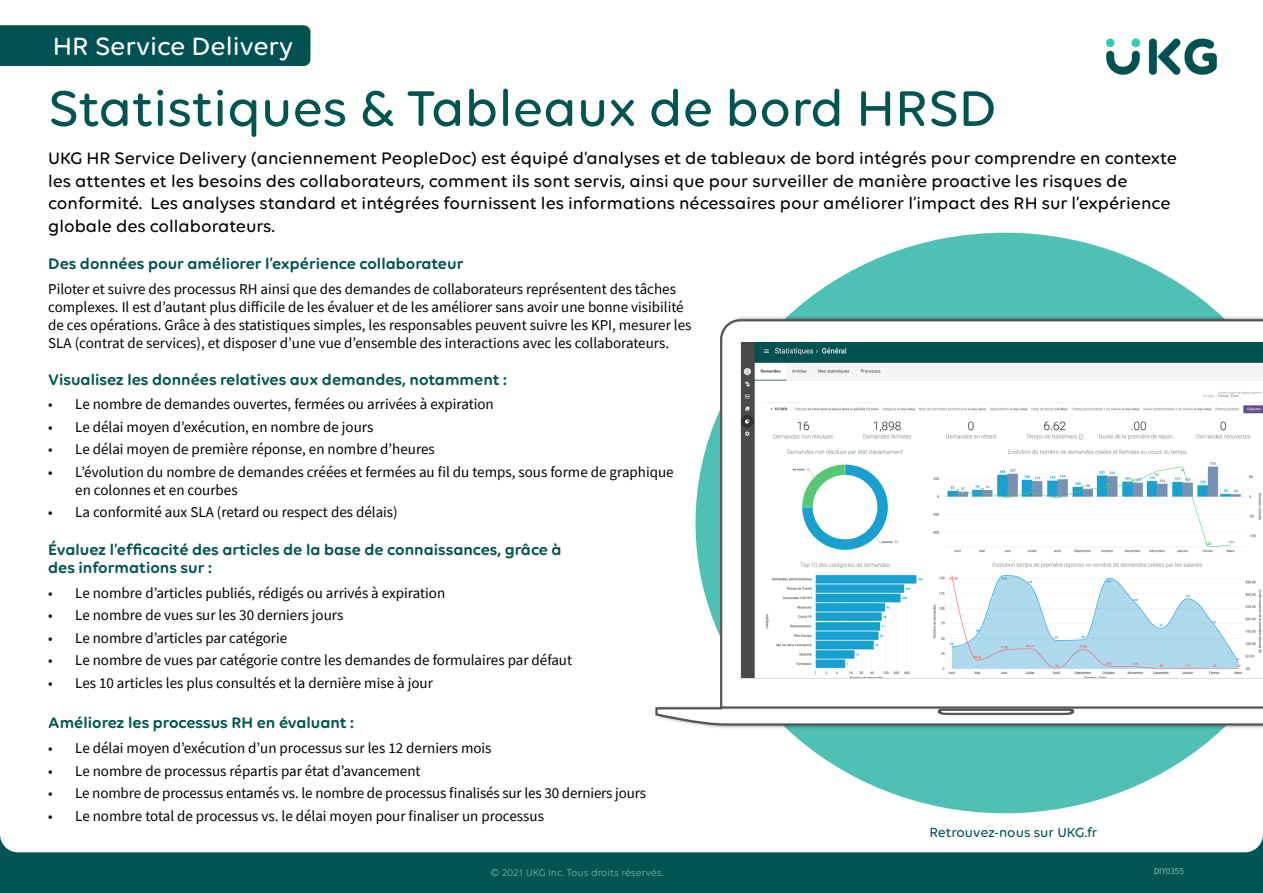
<style>
.page{position:relative;width:1263px;height:893px;background:#fff}
.page>*{position:absolute;margin:0;border:0;box-sizing:border-box;transform-origin:0 0}
.t1{font:500 54px "Volte Rounded";color:#005551}
.t2{font:500 27px "Volte Rounded";color:#fff}
.t3{font:500 18px/22.5px "Volte Rounded";color:#000}
.t4{font:600 16.5px/18px "Volte Rounded";color:#005551}
.t5{font:15px/18px "Source Sans Pro";color:#000}
.t6{font:500 14.25px "Volte Rounded";color:#005551}
.t7{font:10.5px "Volte Rounded";color:#6cc7b4}
.t8{font:9px "Source Sans Pro";color:#76c9b9}
</style>
<div class="page">
<div style="left:0;top:814px;width:1263px;height:79px;background:#005551"></div>
<div style="left:0;top:813px;width:1263px;height:39px;background:#fff"></div>
<img style="left:1106px;top:38px;width:111px;height:37px">
<svg style="left:788px;top:233px;width:434px;height:580px;fill:#4ec1b4"></svg>
<svg style="left:655px;top:318px;width:608px;height:409px"></svg>
<hr style="left:721px;top:706px;width:542px;height:3px;background:#535659">
<img style="left:742px;top:342px;width:521px;height:335px">
<div style="left:0;top:25px;width:310px;height:41px;background:#005151"></div>
<h2 class="t2" style="left:53px;top:30px;width:242px">HR Service Delivery</h2>
<h1 class="t1" style="left:48px;top:77px;width:950px">Statistiques &amp; Tableaux de bord HRSD</h1>
<p class="t3" style="left:48px;top:147px;width:1130px">UKG HR Service Delivery (anciennement PeopleDoc) est équipé d’analyses et de tableaux de bord intégrés pour comprendre en contexte les attentes et les besoins des collaborateurs, comment ils sont servis, ainsi que pour surveiller de manière proactive les risques de conformité. Les analyses standard et intégrées fournissent les informations nécessaires pour améliorer l’impact des RH sur l’expérience globale des collaborateurs.</p>
<p class="t4" style="left:48px;top:255px;width:417px">Des données pour améliorer l’expérience collaborateur</p>
<p class="t5" style="left:48px;top:280px;width:645px">Piloter et suivre des processus RH ainsi que des demandes de collaborateurs représentent des tâches complexes. Il est d’autant plus difficile de les évaluer et de les améliorer sans avoir une bonne visibilité de ces opérations. Grâce à des statistiques simples, les responsables peuvent suivre les KPI, mesurer les SLA (contrat de services), et disposer d’une vue d’ensemble des interactions avec les collaborateurs.</p>
<p class="t4" style="left:48px;top:370px;width:460px">Visualisez les données relatives aux demandes, notamment :</p>
<p class="t5" style="left:48px;top:395px;width:447px">• Le nombre de demandes ouvertes, fermées ou arrivées à expiration</p>
<p class="t5" style="left:48px;top:418px;width:327px">• Le délai moyen d’exécution, en nombre de jours</p>
<p class="t5" style="left:48px;top:440px;width:388px">• Le délai moyen de première réponse, en nombre d’heures</p>
<p class="t5" style="left:75px;top:463px;width:600px;text-indent:-27px">• L’évolution du nombre de demandes créées et fermées au fil du temps, sous forme de graphique en colonnes et en courbes</p>
<p class="t5" style="left:48px;top:503px;width:351px">• La conformité aux SLA (retard ou respect des délais)</p>
<p class="t4" style="left:48px;top:540px;width:515px">Évaluez l’efficacité des articles de la base de connaissances, grâce à des informations sur :</p>
<p class="t5" style="left:48px;top:584px;width:398px">• Le nombre d’articles publiés, rédigés ou arrivés à expiration</p>
<p class="t5" style="left:48px;top:606px;width:297px">• Le nombre de vues sur les 30 derniers jours</p>
<p class="t5" style="left:48px;top:629px;width:240px">• Le nombre d’articles par catégorie</p>
<p class="t5" style="left:48px;top:651px;width:525px">• Le nombre de vues par catégorie contre les demandes de formulaires par défaut</p>
<p class="t5" style="left:48px;top:674px;width:386px">• Les 10 articles les plus consultés et la dernière mise à jour</p>
<p class="t4" style="left:48px;top:714px;width:307px">Améliorez les processus RH en évaluant :</p>
<p class="t5" style="left:48px;top:739px;width:445px">• Le délai moyen d’exécution d’un processus sur les 12 derniers mois</p>
<p class="t5" style="left:48px;top:762px;width:374px">• Le nombre de processus répartis par état d’avancement</p>
<p class="t5" style="left:48px;top:784px;width:599px">• Le nombre de processus entamés vs. le nombre de processus finalisés sur les 30 derniers jours</p>
<p class="t5" style="left:48px;top:807px;width:497px">• Le nombre total de processus vs. le délai moyen pour finaliser un processus</p>
<p class="t6" style="left:929px;top:824px;width:170px">Retrouvez-nous sur UKG.fr</p>
<p class="t7" style="left:491px;top:866px;width:174px">© 2021 UKG Inc. Tous droits réservés.</p>
<p class="t8" style="left:1154px;top:865px;width:32px">DIY0355</p>
</div>
